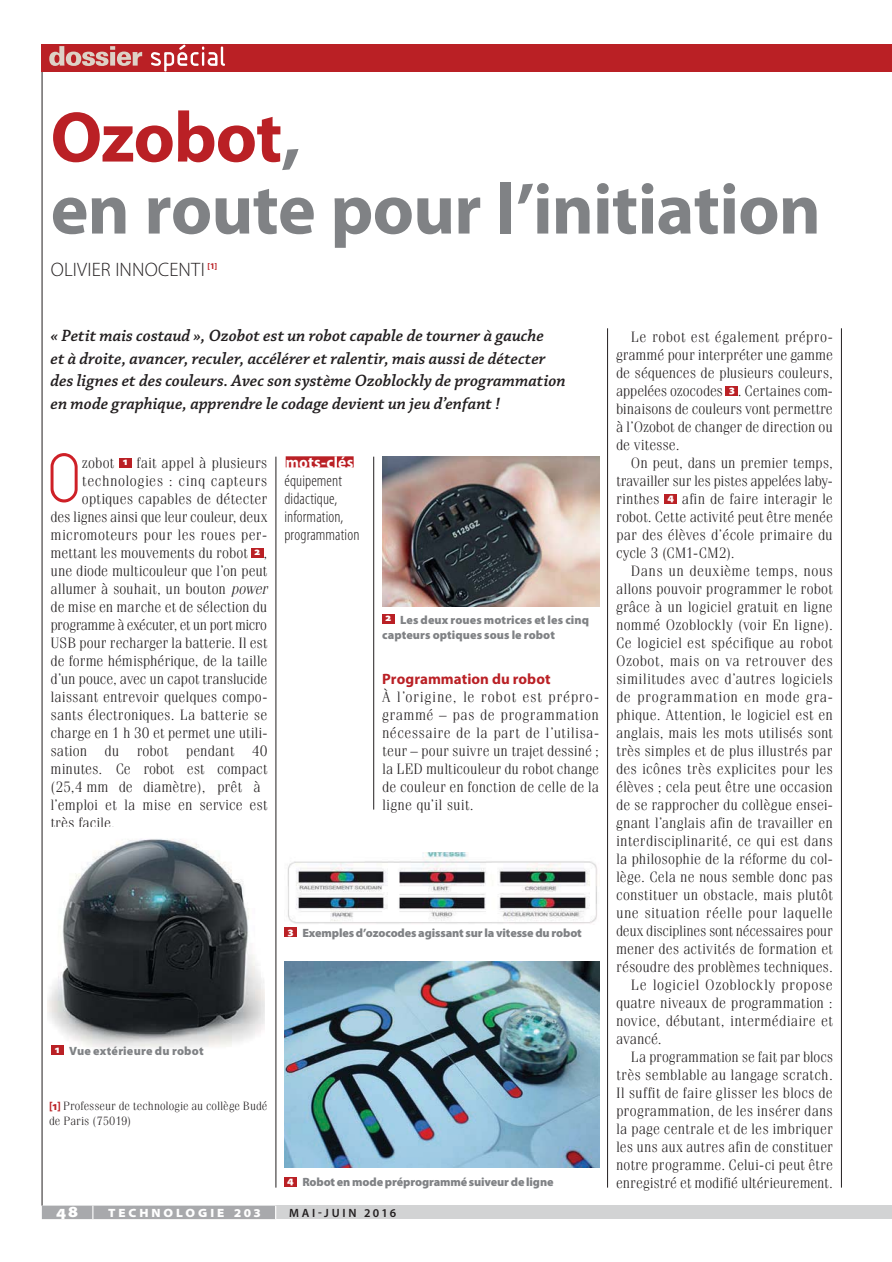
<style>
.page{position:relative;width:892px;height:1262px;background:#fff}
.page>*{position:absolute;margin:0;border:0;box-sizing:border-box;transform-origin:0 0}
.t1{font:700 72px/72px "Myriad Pro";letter-spacing:-.015em;color:#808285}
.t2{font:300 19.5px "Myriad Pro";letter-spacing:.01em;color:#231f20}
.t3{font:italic 600 17.25px/22.5px "Chaparral Pro";color:#231f20}
.t4{font:300 condensed 16.5px/18px "Myriad Pro";letter-spacing:.005em;color:#231f20}
.t5{font:700 semi-condensed 16.5px "Myriad Pro";letter-spacing:.015em;color:#fff}
.t6{font:900 semi-expanded 16.5px "Myriad Pro";color:#fff}
.t7{font:300 15px/18px "Fenice Std";letter-spacing:.005em;color:#231f20;text-align:justify}
.t8{font:300 15px "Fenice Std";letter-spacing:-.015em;color:#231f20}
.t9{font:300 15px "Fenice Std";letter-spacing:.025em;color:#231f20}
.t10{font:300 15px "Fenice Std";letter-spacing:-.03em;color:#231f20}
.t11{font:300 15px "Fenice Std";letter-spacing:.03em;color:#231f20}
.t12{font:300 15px "Fenice Std";letter-spacing:.04em;color:#231f20}
.t13{font:700 15px "Myriad Pro";color:#ba2025}
.t14{font:900 12px/15px "Myriad Pro";letter-spacing:-.01em;color:#808285}
.t15{font:300 12px/15px "Fenice Std";color:#231f20}
.t16{font:900 12px "Myriad Pro";letter-spacing:.015em;color:#808285}
.t17{font:900 semi-expanded 12px "Myriad Pro";letter-spacing:.24em;color:#fff}
.t18{font:600 12px "Myriad Pro";letter-spacing:.23em;color:#231f20}
.t19{font:700 8.7px "Myriad Pro";color:#ba2025}
.s1{color:#ba2025}
.s2{font-family:"Myriad Pro";font-weight:900;font-stretch:semi-expanded;font-size:10.8px;color:#fff}
.s3{font-style:italic}
.s4{font-family:"Myriad Pro";font-weight:700;color:#ba2025}
</style>
<div class="page">
<hr style="left:42px;top:72px;width:1px;height:1134px;background:#231f20">
<div style="left:276px;top:1206px;width:616px;height:13px;background:#d2d3d4"></div>
<div style="left:42px;top:1206px;width:233px;height:13px;background:#a8a9ac"></div>
<div style="left:42px;top:45px;width:850px;height:27px;background:#ba2025"></div>
<svg style="left:49px;top:46px;width:93px;height:20px"></svg>
<svg style="left:150px;top:44px;width:76px;height:28px"></svg>
<hr style="left:841px;top:328px;width:1px;height:860px;background:#231f20">
<hr style="left:607px;top:328px;width:1px;height:860px;background:#231f20">
<hr style="left:373px;top:457px;width:1px;height:353px;background:#231f20">
<hr style="left:276px;top:457px;width:1px;height:731px;background:#231f20">
<div style="left:286px;top:456px;width:68px;height:11px;background:#ba2025"></div>
<div style="left:726px;top:386px;width:12px;height:10px;background:#ba2025"></div>
<div style="left:665px;top:494px;width:12px;height:10px;background:#ba2025"></div>
<div style="left:119px;top:458px;width:13px;height:10px;background:#ba2025"></div>
<div style="left:251px;top:548px;width:13px;height:10px;background:#ba2025"></div>
<svg style="left:51px;top:453px;width:27px;height:49px"></svg>
<img style="left:47px;top:839px;width:218px;height:215px">
<div style="left:51px;top:1046px;width:12px;height:9px;background:#ba2025"></div>
<div style="left:382px;top:614px;width:12px;height:9px;background:#ba2025"></div>
<img style="left:382px;top:457px;width:217px;height:149px">
<div style="left:284px;top:927px;width:13px;height:10px;background:#ba2025"></div>
<img style="left:287px;top:852px;width:310px;height:72px">
<img style="left:284px;top:962px;width:315px;height:205px">
<div style="left:284px;top:1177px;width:13px;height:9px;background:#ba2025"></div>
<h1 class="t1" style="left:51px;top:108px;width:772px"><span class="s1">Ozobot</span>,<br>en route pour l’initiation</h1>
<h2 class="t2" style="left:51px;top:262px;width:156px">OLIVIER INNOCENTI</h2>
<p class="t19" style="left:207px;top:263px;width:11px">[1]</p>
<p class="t3" style="left:51px;top:326px;width:517px">« Petit mais costaud », Ozobot est un robot capable de tourner à gauche<br>et à droite, avancer, reculer, accélérer et ralentir, mais aussi de détecter des lignes et des couleurs. Avec son système Ozoblockly de programmation en mode graphique, apprendre le codage devient un jeu d’enfant !</p>
<p class="t7" style="left:82px;top:455px;width:187px">zobot <span class="s2">1</span> fait appel à plusieurs</p>
<p class="t9" style="left:82px;top:475px;width:187px">technologies : cinq capteurs</p>
<p class="t7" style="left:82px;top:491px;width:187px">optiques capables de détecter</p>
<p class="t7" style="left:51px;top:509px;width:218px">des lignes ainsi que leur couleur, deux</p>
<p class="t7" style="left:51px;top:527px;width:218px">micromoteurs pour les roues per-</p>
<p class="t7" style="left:51px;top:545px;width:218px">mettant les mouvements du robot <span class="s2">2</span> ,</p>
<p class="t7" style="left:51px;top:563px;width:218px">une diode multicouleur que l’on peut</p>
<p class="t7" style="left:51px;top:581px;width:218px">allumer à souhait, un bouton <span class="s3">power</span></p>
<p class="t7" style="left:51px;top:599px;width:218px">de mise en marche et de sélection du</p>
<p class="t10" style="left:51px;top:619px;width:218px">programme à exécuter, et un port micro</p>
<p class="t7" style="left:51px;top:635px;width:218px">USB pour recharger la batterie. Il est</p>
<p class="t7" style="left:51px;top:653px;width:218px">de forme hémisphérique, de la taille</p>
<p class="t8" style="left:51px;top:673px;width:218px">d’un pouce, avec un capot translucide</p>
<p class="t7" style="left:51px;top:689px;width:218px">laissant entrevoir quelques compo-</p>
<p class="t7" style="left:51px;top:707px;width:218px">sants électroniques. La batterie se</p>
<p class="t7" style="left:51px;top:725px;width:218px">charge en 1 h 30 et permet une utili-</p>
<p class="t7" style="left:51px;top:743px;width:218px">sation du robot pendant 40</p>
<p class="t7" style="left:51px;top:761px;width:218px">minutes. Ce robot est compact</p>
<p class="t7" style="left:51px;top:779px;width:212px">(25,4 mm de diamètre), prêt à</p>
<p class="t7" style="left:51px;top:797px;width:218px">l’emploi et la mise en service est</p>
<p class="t7" style="left:51px;top:815px;width:66px">très facile.</p>
<p class="t5" style="left:286px;top:452px;width:69px">mots-clés</p>
<p class="t4" style="left:284px;top:473px;width:77px">équipement didactique, information, programmation</p>
<p class="t14" style="left:382px;top:613px;width:208px"><sup>2</sup> Les deux roues motrices et les cinq capteurs optiques sous le robot</p>
<p class="t13" style="left:382px;top:673px;width:170px">Programmation du robot</p>
<p class="t7" style="left:382px;top:689px;width:218px">À l’origine, le robot est prépro&shy;grammé – pas de programmation nécessaire de la part de l’utilisa&shy;teur – pour suivre un trajet dessiné ; la LED multicouleur du robot change de couleur en fonction de celle de la ligne qu’il suit.</p>
<p class="t14" style="left:288px;top:927px;width:296px"><sup>3</sup> Exemples d’ozocodes agissant sur la vitesse du robot</p>
<p class="t16" style="left:55px;top:1047px;width:150px"><sup>1</sup> Vue extérieure du robot</p>
<p class="t15" style="left:49px;top:1099px;width:220px"><span class="s4">[1]</span> Professeur de technologie au collège Budé de Paris (75019)</p>
<p class="t14" style="left:287px;top:1176px;width:268px"><sup>4</sup> Robot en mode préprogrammé suiveur de ligne</p>
<p class="t6" style="left:56px;top:1201px;width:23px">48</p>
<p class="t17" style="left:108px;top:1206px;width:154px">TECHNOLOGIE 203</p>
<p class="t18" style="left:289px;top:1208px;width:109px">MAI-JUIN 2016</p>
<p class="t7" style="left:616px;top:329px;width:218px;text-indent:15px">Le robot est également prépro&shy;grammé pour interpréter une gamme de séquences de plusieurs couleurs, appelées ozocodes <span class="s2">3</span> . Certaines com&shy;binaisons de couleurs vont permettre à l’Ozobot de changer de direction ou de vitesse.</p>
<p class="t7" style="left:616px;top:455px;width:218px;text-indent:15px">On peut, dans un premier temps, travailler sur les pistes appelées laby&shy;rinthes <span class="s2">4</span> afin de faire interagir le robot. Cette activité peut être menée par des élèves d’école primaire du cycle 3 (CM1-CM2).</p>
<p class="t7" style="left:631px;top:563px;width:203px">Dans un deuxième temps, nous</p>
<p class="t7" style="left:616px;top:581px;width:218px">allons pouvoir programmer le robot</p>
<p class="t7" style="left:616px;top:599px;width:218px">grâce à un logiciel gratuit en ligne</p>
<p class="t7" style="left:616px;top:617px;width:218px">nommé Ozoblockly (voir En ligne).</p>
<p class="t7" style="left:616px;top:635px;width:218px">Ce logiciel est spécifique au robot</p>
<p class="t7" style="left:616px;top:653px;width:218px">Ozobot, mais on va retrouver des</p>
<p class="t7" style="left:616px;top:671px;width:218px">similitudes avec d’autres logiciels</p>
<p class="t12" style="left:616px;top:691px;width:218px">de programmation en mode gra-</p>
<p class="t7" style="left:616px;top:707px;width:218px">phique. Attention, le logiciel est en</p>
<p class="t7" style="left:616px;top:725px;width:218px">anglais, mais les mots utilisés sont</p>
<p class="t7" style="left:616px;top:743px;width:218px">très simples et de plus illustrés par</p>
<p class="t7" style="left:616px;top:761px;width:218px">des icônes très explicites pour les</p>
<p class="t7" style="left:616px;top:779px;width:218px">élèves ; cela peut être une occasion</p>
<p class="t7" style="left:616px;top:797px;width:218px">de se rapprocher du collègue ensei-</p>
<p class="t7" style="left:616px;top:815px;width:218px">gnant l’anglais afin de travailler en</p>
<p class="t7" style="left:616px;top:833px;width:218px">interdisciplinarité, ce qui est dans</p>
<p class="t7" style="left:616px;top:851px;width:218px">la philosophie de la réforme du col-</p>
<p class="t7" style="left:616px;top:869px;width:218px">lège. Cela ne nous semble donc pas</p>
<p class="t7" style="left:616px;top:887px;width:218px">constituer un obstacle, mais plutôt</p>
<p class="t9" style="left:616px;top:907px;width:218px">une situation réelle pour laquelle</p>
<p class="t8" style="left:616px;top:925px;width:218px">deux disciplines sont nécessaires pour</p>
<p class="t7" style="left:616px;top:941px;width:218px">mener des activités de formation et</p>
<p class="t7" style="left:616px;top:959px;width:218px">résoudre des problèmes techniques.</p>
<p class="t11" style="left:631px;top:979px;width:204px">Le logiciel Ozoblockly propose</p>
<p class="t7" style="left:616px;top:995px;width:218px">quatre niveaux de programmation :</p>
<p class="t7" style="left:616px;top:1013px;width:218px">novice, débutant, intermédiaire et</p>
<p class="t7" style="left:616px;top:1031px;width:47px">avancé.</p>
<p class="t7" style="left:631px;top:1049px;width:204px">La programmation se fait par blocs</p>
<p class="t7" style="left:616px;top:1067px;width:218px">très semblable au langage scratch.</p>
<p class="t7" style="left:616px;top:1085px;width:218px">Il suffit de faire glisser les blocs de</p>
<p class="t7" style="left:616px;top:1103px;width:218px">programmation, de les insérer dans</p>
<p class="t7" style="left:616px;top:1121px;width:218px">la page centrale et de les imbriquer</p>
<p class="t7" style="left:616px;top:1139px;width:218px">les uns aux autres afin de constituer</p>
<p class="t7" style="left:616px;top:1157px;width:218px">notre programme. Celui-ci peut être</p>
<p class="t7" style="left:616px;top:1175px;width:218px">enregistré et modifié ultérieurement.</p>
</div>
